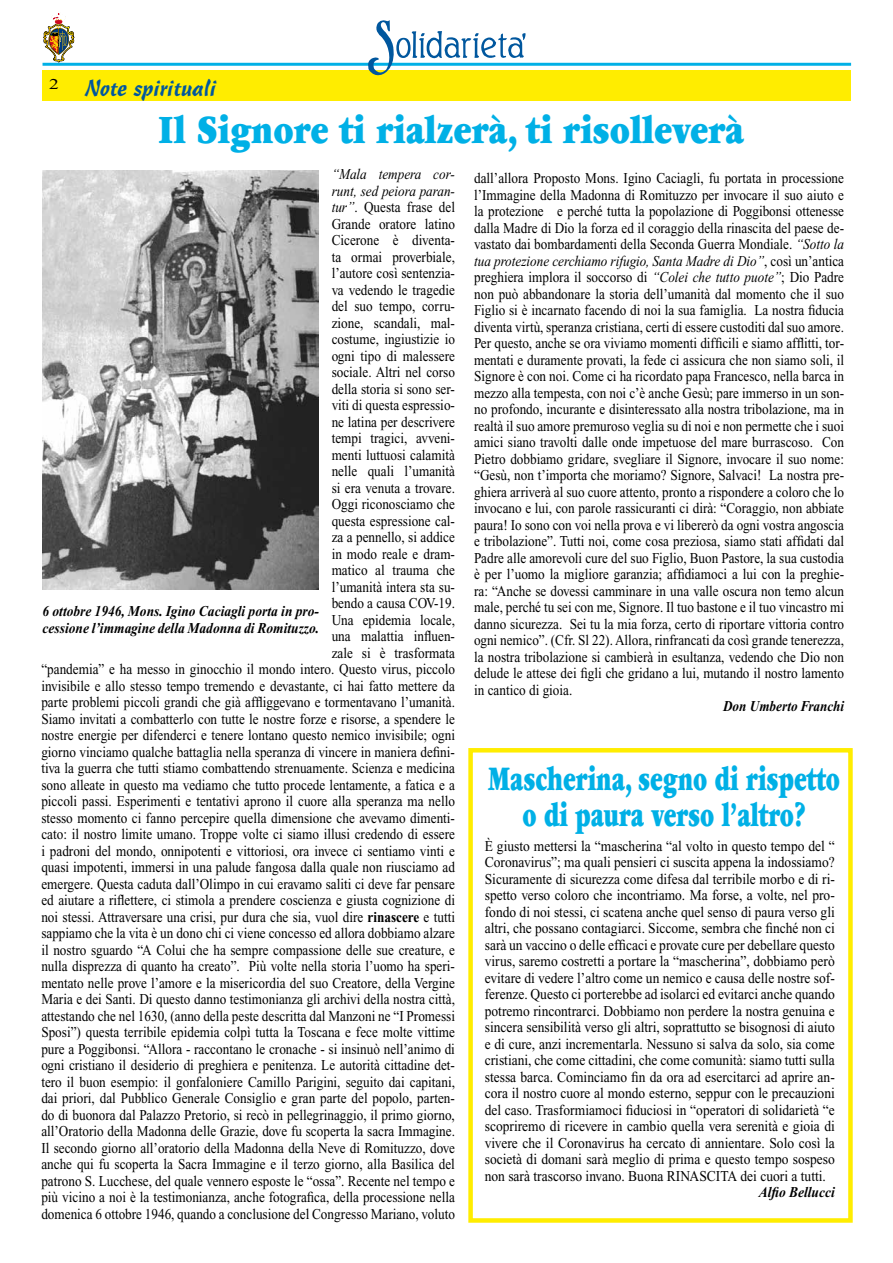
<style>
.page{position:relative;width:893px;height:1263px;background:#fff}
.page>*{position:absolute;margin:0;border:0;box-sizing:border-box;transform-origin:0 0}
.t1{font:900 42px "Garamond";color:#00b0e6;scale:.8 1}
.t2{font:900 36px/36px "Garamond";color:#00b0e6;text-align:center;scale:.65 1}
.t3{font:22.5px "Cascade Script";color:#00579e}
.t4{font:15px/16.5px "Times New Roman";color:#000;text-align:right;scale:.88 1}
.t5{font:15px/16.5px "Times New Roman";color:#000;text-align:justify;scale:.9 1}
.t6{font:italic 700 15px/17.2px "Times New Roman";color:#000;scale:.9 1}
.t7{font:italic 700 15px "Times New Roman";color:#000;scale:.88 1}
.t8{font:15px "Times New Roman";color:#000;scale:1.3 1}
.s1{font-style:italic}
.s2{font-weight:700}
</style>
<div class="page">
<div style="left:468px;top:748px;width:385px;height:475px;border:4px solid #ffed00"></div>
<div style="left:43px;top:71px;width:808px;height:30px;background:#ffed00"></div>
<hr style="left:43px;top:63px;width:808px;height:3px;background:#00b0e6">
<svg style="left:365px;top:20px;width:31px;height:56px"></svg>
<svg style="left:396px;top:38px;width:15px;height:20px"></svg>
<div style="left:399px;top:40px;width:9px;height:16px;background:#fff;border-radius:50%"></div>
<svg style="left:412px;top:31px;width:114px;height:28px"></svg>
<svg style="left:43px;top:13px;width:31px;height:49px"></svg>
<img style="left:43px;top:170px;width:276px;height:419px">
<p class="t8" style="left:49px;top:76px;width:9px">2</p>
<h3 class="t3" style="left:85px;top:75px;width:133px">Note spirituali</h3>
<h1 class="t1" style="left:158px;top:107px;width:734px">Il Signore ti rialzerà, ti risolleverà</h1>
<p class="t4" style="left:41px;top:166px;width:472px"><span class="s1">“Mala tempera cor-<br>runt, sed peiora paran-<br>tur”</span>. Questa frase del<br>Grande oratore latino<br>Cicerone è diventa-<br>ta ormai proverbiale,<br>l’autore così sentenzia-<br>va vedendo le tragedie<br>del suo tempo, corru-<br>zione, scandali, mal-<br>costume, ingiustizie io<br>ogni tipo di malessere<br>sociale. Altri nel corso<br>della storia si sono ser-<br>viti di questa espressio-<br>ne latina per descrivere<br>tempi tragici, avveni-<br>menti luttuosi calamità<br>nelle quali l’umanità<br>si era venuta a trovare.<br>Oggi riconosciamo che<br>questa espressione cal-<br>za a pennello, si addice<br>in modo reale e dram-<br>matico al trauma che<br>l’umanità intera sta su-<br>bendo a causa COV-19.<br>Una epidemia locale,<br>una malattia influen-<br>zale si è trasformata<br>“pandemia” e ha messo in ginocchio il mondo intero. Questo virus, piccolo invisibile e allo stesso tempo tremendo e devastante, ci hai fatto mettere da parte problemi piccoli grandi che già affliggevano e tormentavano l’umanità.<br>Siamo invitati a combatterlo con tutte le nostre forze e risorse, a spendere le nostre energie per difenderci e tenere lontano questo nemico invisibile; ogni giorno vinciamo qualche battaglia nella speranza di vincere in maniera defini&shy;tiva la guerra che tutti stiamo combattendo strenuamente. Scienza e medicina sono alleate in questo ma vediamo che tutto procede lentamente, a fatica e a piccoli passi. Esperimenti e tentativi aprono il cuore alla speranza ma nello stesso momento ci fanno percepire quella dimensione che avevamo dimenti&shy;cato: il nostro limite umano. Troppe volte ci siamo illusi credendo di essere i padroni del mondo, onnipotenti e vittoriosi, ora invece ci sentiamo vinti e quasi impotenti, immersi in una palude fangosa dalla quale non riusciamo ad emergere. Questa caduta dall’Olimpo in cui eravamo saliti ci deve far pensare ed aiutare a riflettere, ci stimola a prendere coscienza e giusta cognizione di noi stessi. Attraversare una crisi, pur dura che sia, vuol dire <span class="s2">rinascere</span> e tutti sappiamo che la vita è un dono chi ci viene concesso ed allora dobbiamo alzare il nostro sguardo “A Colui che ha sempre compassione delle sue creature, e nulla disprezza di quanto ha creato”. Più volte nella storia l’uomo ha speri&shy;mentato nelle prove l’amore e la misericordia del suo Creatore, della Vergine Maria e dei Santi. Di questo danno testimonianza gli archivi della nostra città, attestando che nel 1630, (anno della peste descritta dal Manzoni ne “I Promessi Sposi”) questa terribile epidemia colpì tutta la Toscana e fece molte vittime pure a Poggibonsi. “Allora - raccontano le cronache - si insinuò nell’animo di ogni cristiano il desiderio di preghiera e penitenza. Le autorità cittadine det&shy;tero il buon esempio: il gonfaloniere Camillo Parigini, seguito dai capitani, dai priori, dal Pubblico Generale Consiglio e gran parte del popolo, parten&shy;do di buonora dal Palazzo Pretorio, si recò in pellegrinaggio, il primo giorno, all’Oratorio della Madonna delle Grazie, dove fu scoperta la sacra Immagine.<br>Il secondo giorno all’oratorio della Madonna della Neve di Romituzzo, dove anche qui fu scoperta la Sacra Immagine e il terzo giorno, alla Basilica del patrono S. Lucchese, del quale vennero esposte le “ossa”. Recente nel tempo e più vicino a noi è la testimonianza, anche fotografica, della processione nella domenica 6 ottobre 1946, quando a conclusione del Congresso Mariano, voluto</p>
<p class="t4" style="left:474px;top:170px;width:422px;text-align:justify">dall’allora Proposto Mons. Igino Caciagli, fu portata in processione l’Immagine della Madonna di Romituzzo per invocare il suo aiuto e la protezione e perché tutta la popolazione di Poggibonsi ottenesse dalla Madre di Dio la forza ed il coraggio della rinascita del paese de&shy;vastato dai bombardamenti della Seconda Guerra Mondiale. <span class="s1">“Sotto la tua protezione cerchiamo rifugio, Santa Madre di Dio”</span>, così un’antica preghiera implora il soccorso di <span class="s1">“Colei che tutto puote”</span>; Dio Padre non può abbandonare la storia dell’umanità dal momento che il suo Figlio si è incarnato facendo di noi la sua famiglia. La nostra fiducia diventa virtù, speranza cristiana, certi di essere custoditi dal suo amore.<br>Per questo, anche se ora viviamo momenti difficili e siamo afflitti, tor&shy;mentati e duramente provati, la fede ci assicura che non siamo soli, il Signore è con noi. Come ci ha ricordato papa Francesco, nella barca in mezzo alla tempesta, con noi c’è anche Gesù; pare immerso in un son&shy;no profondo, incurante e disinteressato alla nostra tribolazione, ma in realtà il suo amore premuroso veglia su di noi e non permette che i suoi amici siano travolti dalle onde impetuose del mare burrascoso. Con Pietro dobbiamo gridare, svegliare il Signore, invocare il suo nome: “Gesù, non t’importa che moriamo? Signore, Salvaci! La nostra pre&shy;ghiera arriverà al suo cuore attento, pronto a rispondere a coloro che lo invocano e lui, con parole rassicuranti ci dirà: “Coraggio, non abbiate paura! Io sono con voi nella prova e vi libererò da ogni vostra angoscia e tribolazione”. Tutti noi, come cosa preziosa, siamo stati affidati dal Padre alle amorevoli cure del suo Figlio, Buon Pastore, la sua custodia è per l’uomo la migliore garanzia; affidiamoci a lui con la preghie&shy;ra: “Anche se dovessi camminare in una valle oscura non temo alcun male, perché tu sei con me, Signore. Il tuo bastone e il tuo vincastro mi danno sicurezza. Sei tu la mia forza, certo di riportare vittoria contro ogni nemico”. (Cfr. Sl 22). Allora, rinfrancati da così grande tenerezza, la nostra tribolazione si cambierà in esultanza, vedendo che Dio non delude le attese dei figli che gridano a lui, mutando il nostro lamento in cantico di gioia.</p>
<p class="t6" style="left:43px;top:602px;width:309px">6 ottobre 1946, Mons. Igino Caciagli porta in pro&shy;cessione l’immagine della Madonna di Romituzzo.</p>
<p class="t7" style="left:723px;top:698px;width:139px">Don Umberto Franchi</p>
<h2 class="t2" style="left:488px;top:760px;width:543px">Mascherina, segno di rispetto o di paura verso l’altro?</h2>
<p class="t5" style="left:485px;top:838px;width:391px">È giusto mettersi la “mascherina “al volto in questo tempo del “ Coronavirus”; ma quali pensieri ci suscita appena la indossiamo?<br>Sicuramente di sicurezza come difesa dal terribile morbo e di ri&shy;spetto verso coloro che incontriamo. Ma forse, a volte, nel pro&shy;fondo di noi stessi, ci scatena anche quel senso di paura verso gli altri, che possano contagiarci. Siccome, sembra che finché non ci sarà un vaccino o delle efficaci e provate cure per debellare questo virus, saremo costretti a portare la “mascherina”, dobbiamo però evitare di vedere l’altro come un nemico e causa delle nostre sof&shy;ferenze. Questo ci porterebbe ad isolarci ed evitarci anche quando potremo rincontrarci. Dobbiamo non perdere la nostra genuina e sincera sensibilità verso gli altri, soprattutto se bisognosi di aiuto e di cure, anzi incrementarla. Nessuno si salva da solo, sia come cristiani, che come cittadini, che come comunità: siamo tutti sulla stessa barca. Cominciamo fin da ora ad esercitarci ad aprire an&shy;cora il nostro cuore al mondo esterno, seppur con le precauzioni del caso. Trasformiamoci fiduciosi in “operatori di solidarietà “e scopriremo di ricevere in cambio quella vera serenità e gioia di vivere che il Coronavirus ha cercato di annientare. Solo così la società di domani sarà meglio di prima e questo tempo sospeso non sarà trascorso invano. Buona RINASCITA dei cuori a tutti.</p>
<p class="t6" style="left:759px;top:1184px;width:86px">Alfio Bellucci</p>
</div>
